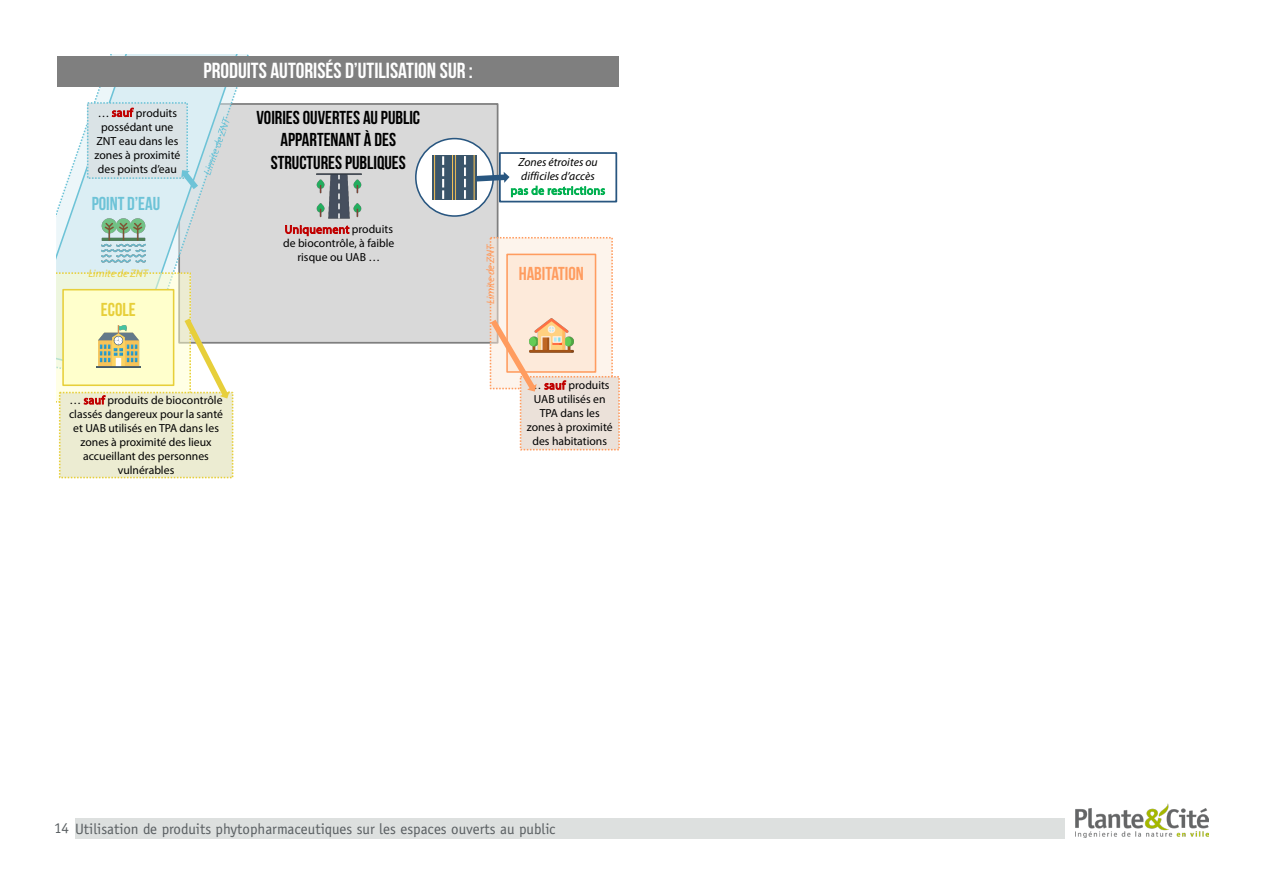
<style>
.page{position:relative;width:1263px;height:893px;background:#fff}
.page>*{position:absolute;margin:0;border:0;box-sizing:border-box;transform-origin:0 0}
.t1{font:21.75px "Bebas Neue";color:#fff}
.t2{font:18.75px/22.5px "Bebas Neue";color:#000;text-align:center}
.t3{font:18.75px "Bebas Neue";color:#ff9c5f}
.t4{font:18.75px "Bebas Neue";color:#6dc3d7}
.t5{font:18.75px "Bebas Neue";color:#e7cf3a}
.t6{font:15px "Officina Sans Std";color:#595e61}
.t7{font:11.7px/14.1px "Myriad Pro";color:#000;text-align:center}
.t8{font:italic 11.7px/14.1px "Myriad Pro";color:#000;text-align:center}
.t9{font:italic 10.95px "Myriad Pro";color:#e7cf3a}
.t10{font:italic 10.95px "Myriad Pro";letter-spacing:-.01em;color:#ff9c5f}
.s1{color:#c00000}
.s2{font-style:normal;color:#00b050}
</style>
<div class="page">
<div style="left:75px;top:818px;width:989px;height:20px;background:#dde0df"></div>
<img style="left:1076px;top:803px;width:133px;height:35px">
<div style="left:178px;top:103px;width:320px;height:241px;background:#d9d9d9;border:2px solid #7f7f7f"></div>
<div style="left:490px;top:238px;width:122px;height:151px;background:#fdeada;opacity:.5"></div>
<div style="left:490px;top:237px;width:123px;height:152px;border:2px dashed #ff9c5f"></div>
<div style="left:507px;top:254px;width:88px;height:118px;background:#fdeada"></div>
<div style="left:506px;top:254px;width:90px;height:119px;border:2px solid #ff9c5f"></div>
<img style="left:537px;top:318px;width:36px;height:35px">
<svg style="left:56px;top:54px;width:189px;height:290px"></svg>
<img style="left:101px;top:218px;width:44px;height:44px">
<div style="left:58px;top:56px;width:561px;height:31px;background:#7f7f7f"></div>
<div style="left:520px;top:376px;width:100px;height:74px;background:#ebe1d9;border:2px dashed #ff9c5f"></div>
<div style="left:88px;top:103px;width:99px;height:75px;background:#dae3e6"></div>
<div style="left:87px;top:102px;width:101px;height:77px;border:2px dashed #6dc3d7"></div>
<svg style="left:181px;top:170px;width:17px;height:19px"></svg>
<div style="left:59px;top:392px;width:174px;height:86px;background:#ececd2"></div>
<svg style="left:56px;top:272px;width:174px;height:131px"></svg>
<svg style="left:204px;top:116px;width:25px;height:59px"></svg>
<svg style="left:491px;top:320px;width:46px;height:72px"></svg>
<img style="left:317px;top:174px;width:44px;height:44px">
<div style="left:499px;top:152px;width:118px;height:50px;background:#fff;border:2px solid #285680"></div>
<div style="left:416px;top:139px;width:77px;height:77px;background:#fff;border-radius:50%"></div>
<div style="left:415px;top:138px;width:79px;height:79px;border:2px solid #285680;border-radius:50%"></div>
<img style="left:432px;top:155px;width:45px;height:44px">
<svg style="left:476px;top:172px;width:33px;height:11px"></svg>
<p class="t7" style="left:94px;top:105px;width:87px">… <span class="s1">sauf</span> produits possédant une<br>ZNT eau dans les zones à proximité des points d’eau</p>
<p class="t4" style="left:92px;top:193px;width:70px">POINT D’EAU</p>
<p class="t9" style="left:88px;top:267px;width:61px">Limite de ZNT</p>
<p class="t5" style="left:101px;top:299px;width:36px">ECOLE</p>
<p class="t1" style="left:204px;top:59px;width:271px">PRODUITS AUTORISÉS D’UTILISATION SUR :</p>
<p class="t2" style="left:256px;top:106px;width:165px">VOIRIES OUVERTES AU PUBLIC<br>APPARTENANT À DES<br>STRUCTURES PUBLIQUES</p>
<p class="t7" style="left:283px;top:222px;width:113px"><span class="s1">Uniquement</span> produits de biocontrôle, à faible risque ou UAB …</p>
<p class="t10" style="left:484px;top:304px;width:62px;rotate:-90deg">Limite de ZNT</p>
<p class="t8" style="left:511px;top:155px;width:96px">Zones étroites ou difficiles d’accès<br><span class="s2">pas de restrictions</span></p>
<p class="t3" style="left:519px;top:264px;width:66px">HABITATION</p>
<p class="t7" style="left:69px;top:393px;width:155px">… <span class="s1">sauf</span> produits de biocontrôle classés dangereux pour la santé et UAB utilisés en TPA dans les zones à proximité des lieux accueillant des personnes vulnérables</p>
<p class="t7" style="left:527px;top:378px;width:87px">… <span class="s1">sauf</span> produits<br>UAB utilisés en<br>TPA dans les zones à proximité des habitations</p>
<p class="t6" style="left:54px;top:820px;width:503px">14 Utilisation de produits phytopharmaceutiques sur les espaces ouverts au public</p>
</div>
